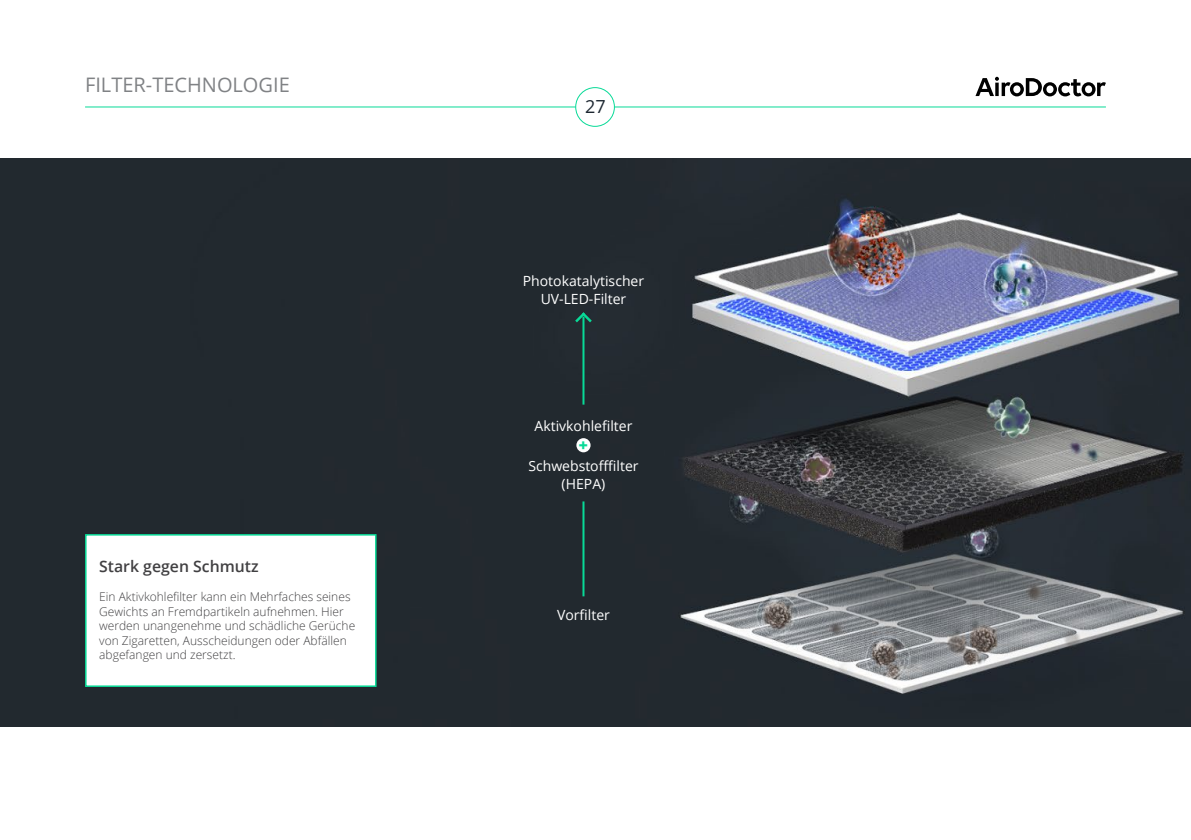
<style>
.page{position:relative;width:1191px;height:840px;background:#fff}
.page>*{position:absolute;margin:0;border:0;box-sizing:border-box;transform-origin:0 0}
.t1{font:20px "Open Sans";color:#808285}
.t2{font:18px "Open Sans";color:#1c2630}
.t3{font:800 16px "Open Sans";color:#08da97}
.t4{font:600 15.8px "Open Sans";color:#414042}
.t5{font:14px/18px "Open Sans";color:#fff;text-align:center}
.t6{font:300 12px/14.6px "Open Sans";color:#414042}
</style>
<div class="page">
<hr style="left:85px;top:106px;width:1021px;height:1px;background:#08da97">
<div style="left:576px;top:88px;width:38px;height:38px;background:#fff;border-radius:50%"></div>
<div style="left:575px;top:87px;width:40px;height:40px;border:1px solid #08da97;border-radius:50%"></div>
<svg style="left:975px;top:77px;width:131px;height:19px"></svg>
<img style="left:0;top:158px;width:1191px;height:568px">
<hr style="left:582px;top:501px;width:2px;height:95px;background:#08da97">
<svg style="left:575px;top:312px;width:17px;height:10px"></svg>
<hr style="left:582px;top:316px;width:2px;height:88px;background:#08da97">
<div style="left:576px;top:438px;width:14px;height:14px;background:#fff;border-radius:50%"></div>
<div style="left:85px;top:534px;width:291px;height:152px;background:#fff;border:2px solid #08da97"></div>
<h1 class="t1" style="left:85px;top:71px;width:206px">FILTER-TECHNOLOGIE</h1>
<h3 class="t4" style="left:99px;top:555px;width:161px">Stark gegen Schmutz</h3>
<p class="t6" style="left:99px;top:588px;width:257px">Ein Aktivkohlefilter kann ein Mehrfaches seines Gewichts an Fremdpartikeln aufnehmen. Hier werden unangenehme und schädliche Gerüche von Zigaretten, Ausscheidungen oder Abfällen abgefangen und zersetzt.</p>
<h2 class="t2" style="left:585px;top:94px;width:22px">27</h2>
<p class="t5" style="left:523px;top:271px;width:123px">Photokatalytischer<br>UV-LED-Filter</p>
<p class="t5" style="left:534px;top:416px;width:99px">Aktivkohlefilter</p>
<h3 class="t3" style="left:579px;top:433px;width:11px">+</h3>
<p class="t5" style="left:528px;top:456px;width:112px">Schwebstofffilter (HEPA)</p>
<p class="t5" style="left:557px;top:605px;width:54px">Vorfilter</p>
</div>
